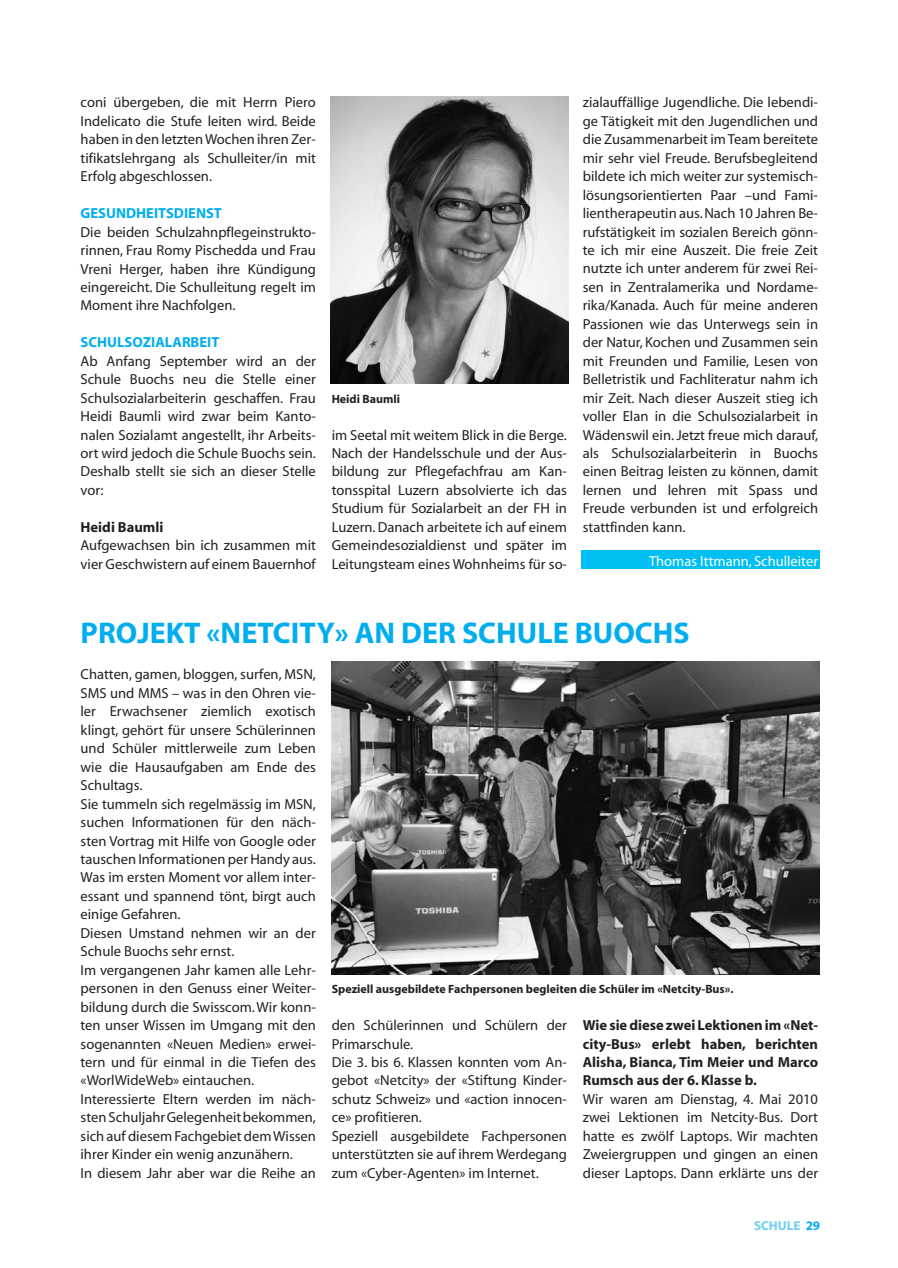
<style>
.page{position:relative;width:898px;height:1268px;background:#fff}
.page>*{position:absolute;margin:0;border:0;box-sizing:border-box;transform-origin:0 0}
.t1{font:700 30px "Myriad";color:#00aeef}
.t2{font:14.55px/18.5px "Myriad";color:#231f20;text-align:justify}
.t3{font:700 14.55px/18.5px "Myriad";color:#231f20;text-align:justify}
.t4{font:700 14.55px "Myriad";color:#00aeef}
.t5{font:14.55px "Myriad MM 400 600";color:#fff}
.t6{font:700 13.05px "Myriad";color:#6dcff6}
.t7{font:700 12px "Myriad";color:#231f20}
.s1{color:#00aeef}
</style>
<div class="page">
<img style="left:330px;top:96px;width:238px;height:288px">
<div style="left:581px;top:550px;width:238px;height:19px;background:#00c0f3"></div>
<img style="left:331px;top:661px;width:488px;height:314px">
<p class="t2" style="left:81px;top:94px;width:237px">coni übergeben, die mit Herrn Piero Indelicato die Stufe leiten wird. Beide haben in den letzten Wochen ihren Zer - tifikatslehrgang als Schulleiter/in mit Erfolg abgeschlossen.</p>
<p class="t4" style="left:81px;top:208px;width:143px">GESUNDHEITSDIENST</p>
<p class="t2" style="left:81px;top:224px;width:237px">Die beiden Schulzahnpflegeinstruk to - rin nen, Frau Romy Pischedda und Frau Vreni Herger, haben ihre Kündigung eingereicht. Die Schulleitung regelt im Moment ihre Nachfolgen.</p>
<p class="t4" style="left:81px;top:337px;width:140px">SCHULSOZIALARBEIT</p>
<p class="t2" style="left:81px;top:353px;width:237px">Ab Anfang September wird an der Schu le Buochs neu die Stelle einer Schulsozialarbeiterin geschaffen. Frau Heidi Baumli wird zwar beim Kanto - nalen Sozialamt angestellt, ihr Arbeits - ort wird jedoch die Schule Buochs sein.<br>Deshalb stellt sie sich an dieser Stelle vor:</p>
<p class="t3" style="left:81px;top:519px;width:84px">Heidi Baumli</p>
<p class="t2" style="left:81px;top:537px;width:237px">Aufgewachsen bin ich zusammen mit vier Geschwistern auf einem Bauernhof</p>
<p class="t7" style="left:331px;top:394px;width:70px">Heidi Baumli</p>
<p class="t2" style="left:331px;top:427px;width:237px">im Seetal mit weitem Blick in die Berge.<br>Nach der Handelsschule und der Aus - bil dung zur Pflegefachfrau am Kan - tons spital Luzern absolvierte ich das Studium für Sozialarbeit an der FH in Luzern. Danach arbeitete ich auf einem Gemeindesozialdienst und später im Leitungsteam eines Wohnheims für so -</p>
<p class="t2" style="left:582px;top:94px;width:237px">zialauffällige Jugendliche. Die lebendi&shy;ge Tätigkeit mit den Jugendlichen und die Zusammenarbeit im Team bereitete mir sehr viel Freude. Berufsbegleitend bildete ich mich weiter zur systemisch&shy;lösungsorientierten Paar –und Fami - lien therapeutin aus. Nach 10 Jahren Be - rufstätigkeit im sozialen Bereich gönn&shy;te ich mir eine Auszeit. Die freie Zeit nutzte ich unter anderem für zwei Rei - sen in Zentralamerika und Nordame - rika/Kanada. Auch für meine anderen Passionen wie das Unterwegs sein in der Natur, Kochen und Zusammen sein mit Freunden und Familie, Lesen von Belletristik und Fachliteratur nahm ich mir Zeit. Nach dieser Auszeit stieg ich voller Elan in die Schulsozialarbeit in Wädenswil ein. Jetzt freue mich darauf, als Schulsozialarbeiterin in Buochs einen Beitrag leisten zu können, damit lernen und lehren mit Spass und Freude verbunden ist und erfolgreich stattfinden kann.</p>
<p class="t5" style="left:648px;top:555px;width:170px">Thomas Ittmann, Schulleiter</p>
<h1 class="t1" style="left:81px;top:621px;width:610px">PROJEKT «NETCITY» AN DER SCHULE BUOCHS</h1>
<p class="t2" style="left:81px;top:666px;width:237px;text-align:left">Chatten, gamen, bloggen, surfen, MSN, SMS und MMS – was in den Ohren vie&shy;ler Erwachsener ziemlich exotisch klingt, gehört für unsere Schülerinnen und Schüler mittlerweile zum Leben wie die Hausaufgaben am Ende des Schultags.<br>Sie tummeln sich regelmässig im MSN, suchen Informationen für den näch&shy;sten Vortrag mit Hilfe von Google oder tauschen Informationen per Handy aus.<br>Was im ersten Moment vor allem inter&shy;essant und spannend tönt, birgt auch einige Gefahren.<br>Diesen Umstand nehmen wir an der Schu le Buochs sehr ernst.<br>Im vergangenen Jahr kamen alle Lehr - personen in den Genuss einer Weiter - bildung durch die Swisscom. Wir konn&shy;ten unser Wissen im Umgang mit den sogenannten «Neuen Medien» erwei&shy;tern und für einmal in die Tiefen des «WorlWideWeb» eintauchen.<br>Interessierte Eltern werden im näch&shy;sten SchuljahrGelegenheitbekommen, sich auf diesem Fachgebiet dem Wissen ihrer Kinder ein wenig anzunähern.<br>In diesem Jahr aber war die Reihe an</p>
<p class="t7" style="left:331px;top:984px;width:403px">Speziell ausgebildete Fachpersonen begleiten die Schüler im «Netcity-Bus».</p>
<p class="t2" style="left:331px;top:1017px;width:237px;text-align:left">den Schülerinnen und Schülern der<br>Primarschule.<br>Die 3. bis 6. Klassen konnten vom An - gebot «Netcity» der «Stiftung Kinder - schutz Schweiz» und «action innocen&shy;ce» profitieren.<br>Speziell ausgebildete Fachpersonen unterstützten sie auf ihrem Werdegang zum «Cyber-Agenten» im Internet.</p>
<p class="t3" style="left:582px;top:1017px;width:237px">Wie sie diese zwei Lektionen im «Net - city-Bus» erlebt haben, berichten Alis ha, Bianca, Tim Meier und Marco Rumsch aus der 6. Klasse b.</p>
<p class="t2" style="left:582px;top:1091px;width:237px">Wir waren am Dienstag, 4. Mai 2010 zwei Lektionen im Netcity-Bus. Dort hatte es zwölf Laptops. Wir machten Zweiergruppen und gingen an einen dieser Laptops. Dann erklärte uns der</p>
<p class="t6" style="left:753px;top:1220px;width:68px">SCHULE <span class="s1">29</span></p>
</div>
